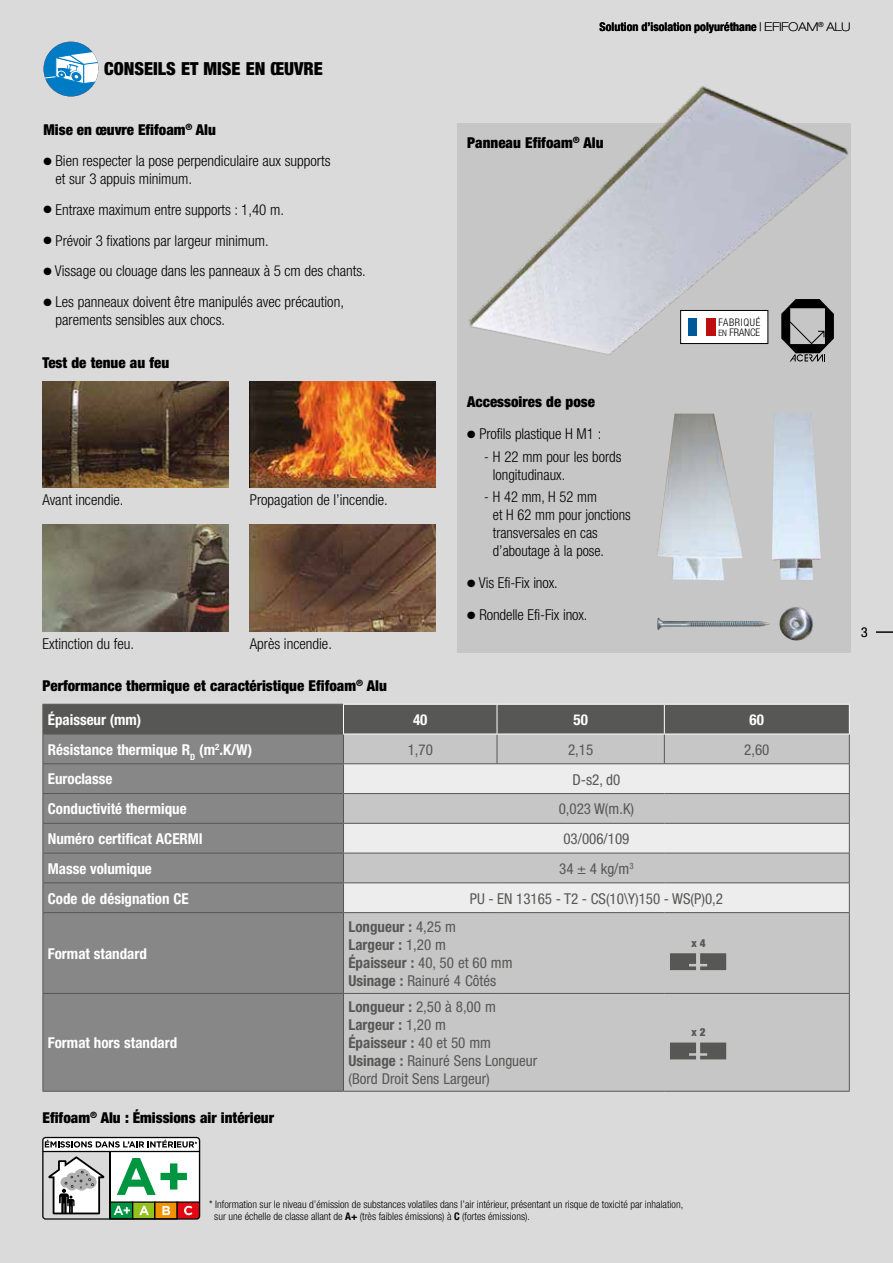
<style>
.page{position:relative;width:893px;height:1263px;background:#dadada}
.page>*{position:absolute;margin:0;border:0;box-sizing:border-box;transform-origin:0 0}
.t1{font:900 condensed 18px "Helvetica Neue";color:#000}
.t2{font:300 condensed 15px/18px "Helvetica Neue";color:#000}
.t3{font:condensed 15px/18px "Helvetica Neue";color:#575756}
.t4{font:700 condensed 15px "Helvetica Neue";color:#fff}
.t5{font:900 condensed 15px "Helvetica Neue";color:#000}
.t6{font:300 condensed 15px/18px "Helvetica Neue";color:#000;scale:.96 1}
.t7{font:700 condensed 15px/18px "Helvetica Neue";color:#575756}
.t8{font:300 condensed 13.5px "Helvetica Neue";color:#000}
.t9{font:700 condensed 12px "Helvetica Neue";color:#000}
.t10{font:900 condensed 11.1px "Helvetica Neue";color:#575756}
.t11{font:300 condensed 10.5px/12.6px "Helvetica Neue";color:#000}
.t12{font:300 condensed 10.5px/10.5px "Helvetica Neue";letter-spacing:.045em;color:#000}
.s1{font-weight:100;font-stretch:expanded}
.s2{font-size:8.7px}
.s3{font-style:inherit}
.s4{font-weight:400}
.s5{font-weight:700}
</style>
<div class="page">
<svg style="left:876px;top:632px;width:17px;height:1px"></svg>
<img style="left:43px;top:381px;width:186px;height:106px">
<img style="left:250px;top:381px;width:186px;height:106px">
<img style="left:43px;top:525px;width:186px;height:106px">
<img style="left:250px;top:525px;width:186px;height:106px">
<div style="left:457px;top:123px;width:393px;height:530px;background:#c6c6c6"></div>
<img style="left:430px;top:86px;width:421px;height:322px">
<img style="left:657px;top:414px;width:86px;height:166px">
<img style="left:772px;top:414px;width:49px;height:166px">
<img style="left:657px;top:618px;width:102px;height:12px">
<img style="left:779px;top:607px;width:34px;height:34px">
<div style="left:44px;top:913px;width:299px;height:178px;background:#878787"></div>
<div style="left:344px;top:913px;width:505px;height:178px;background:#c6c6c6"></div>
<hr style="left:849px;top:913px;width:1px;height:80px;background:#575756">
<hr style="left:849px;top:994px;width:1px;height:97px;background:#575756">
<hr style="left:343px;top:912px;width:154px;height:1px;background:#575756">
<hr style="left:497px;top:912px;width:167px;height:1px;background:#575756">
<hr style="left:664px;top:912px;width:186px;height:1px;background:#575756">
<hr style="left:343px;top:993px;width:154px;height:1px;background:#575756">
<hr style="left:497px;top:993px;width:167px;height:1px;background:#575756">
<hr style="left:664px;top:993px;width:186px;height:1px;background:#575756">
<hr style="left:343px;top:1091px;width:154px;height:1px;background:#575756">
<hr style="left:497px;top:1091px;width:167px;height:1px;background:#575756">
<hr style="left:664px;top:1091px;width:186px;height:1px;background:#575756">
<hr style="left:43px;top:912px;width:300px;height:1px;background:#575756">
<hr style="left:43px;top:913px;width:1px;height:80px;background:#575756">
<hr style="left:343px;top:913px;width:1px;height:80px;background:#575756">
<hr style="left:43px;top:993px;width:300px;height:1px;background:#575756">
<hr style="left:43px;top:994px;width:1px;height:97px;background:#575756">
<hr style="left:343px;top:994px;width:1px;height:97px;background:#575756">
<hr style="left:43px;top:1091px;width:300px;height:1px;background:#575756">
<svg style="left:43px;top:704px;width:807px;height:208px;background:#aaa"></svg>
<hr style="left:343px;top:734px;width:154px;height:1px;background:#fff">
<hr style="left:497px;top:734px;width:167px;height:1px;background:#fff">
<hr style="left:664px;top:734px;width:186px;height:1px;background:#fff">
<svg style="left:670px;top:953px;width:56px;height:17px"></svg>
<svg style="left:670px;top:1042px;width:56px;height:17px"></svg>
<svg style="left:42px;top:1137px;width:158px;height:82px"></svg>
<div style="left:681px;top:310px;width:87px;height:34px;background:#fff"></div>
<div style="left:680px;top:310px;width:88px;height:34px;border:1px solid #000"></div>
<div style="left:688px;top:318px;width:9px;height:18px;background:#005a9a"></div>
<div style="left:707px;top:318px;width:9px;height:18px;background:#c00d0e"></div>
<svg style="left:781px;top:299px;width:53px;height:62px"></svg>
<div style="left:44px;top:42px;width:54px;height:54px;background:#007bc4;border-radius:50%"></div>
<svg style="left:45px;top:49px;width:54px;height:35px"></svg>
<p class="t1" style="left:104px;top:57px;width:220px">CONSEILS ET MISE EN ŒUVRE</p>
<p class="t9" style="left:599px;top:19px;width:252px">Solution d’isolation polyuréthane <span class="s1">| EFIFOAM</span><sup>®</sup> <span class="s1">ALU</span></p>
<p class="t5" style="left:44px;top:121px;width:174px">Mise en œuvre Efifoam<sup>®</sup> Alu</p>
<p class="t2" style="left:55px;top:152px;width:277px;text-indent:-12px">● Bien respecter la pose perpendiculaire aux supports et sur 3 appuis minimum.</p>
<p class="t2" style="left:44px;top:201px;width:242px">● Entraxe maximum entre supports : 1,40 m.</p>
<p class="t2" style="left:44px;top:231px;width:227px">● Prévoir 3 fixations par largeur minimum.</p>
<p class="t2" style="left:44px;top:262px;width:324px">● Vissage ou clouage dans les panneaux à 5 cm des chants.</p>
<p class="t2" style="left:55px;top:293px;width:290px;text-indent:-12px">● Les panneaux doivent être manipulés avec précaution, parements sensibles aux chocs.</p>
<p class="t5" style="left:43px;top:354px;width:128px">Test de tenue au feu</p>
<p class="t2" style="left:43px;top:490px;width:83px">Avant incendie.</p>
<p class="t2" style="left:250px;top:490px;width:139px">Propagation de l’incendie.</p>
<p class="t2" style="left:43px;top:634px;width:93px">Extinction du feu.</p>
<p class="t2" style="left:250px;top:634px;width:84px">Après incendie.</p>
<p class="t5" style="left:43px;top:676px;width:346px">Performance thermique et caractéristique Efifoam<sup>®</sup> Alu</p>
<p class="t5" style="left:467px;top:134px;width:138px">Panneau Efifoam<sup>®</sup> Alu</p>
<p class="t5" style="left:467px;top:392px;width:129px">Accessoires de pose</p>
<p class="t2" style="left:467px;top:425px;width:135px">● Profils plastique H M1 :</p>
<p class="t6" style="left:493px;top:447px;width:135px;text-indent:-9px">- H 22 mm pour les bords longitudinaux.</p>
<p class="t6" style="left:493px;top:487px;width:145px;text-indent:-9px">- H 42 mm, H 52 mm<br>et H 62 mm pour jonctions transversales en cas d’aboutage à la pose.</p>
<p class="t2" style="left:467px;top:574px;width:92px">● Vis Efi-Fix inox.</p>
<p class="t2" style="left:467px;top:606px;width:122px">● Rondelle Efi-Fix inox.</p>
<p class="t12" style="left:718px;top:316px;width:43px">FABRIQUÉ<br><span class="s2">EN</span> FRANCE</p>
<p class="t4" style="left:48px;top:710px;width:95px">Épaisseur (mm)</p>
<p class="t4" style="left:413px;top:710px;width:16px">40</p>
<p class="t4" style="left:573px;top:710px;width:16px">50</p>
<p class="t4" style="left:750px;top:710px;width:16px">60</p>
<p class="t4" style="left:48px;top:740px;width:206px">Résistance thermique <span class="s3">R</span><sub>D</sub> <span class="s3">(</span>m<sup>2</sup>.<span class="s3">K/W)</span></p>
<p class="t3" style="left:408px;top:740px;width:27px">1,70</p>
<p class="t3" style="left:568px;top:740px;width:27px">2,15</p>
<p class="t3" style="left:744px;top:740px;width:27px">2,60</p>
<p class="t4" style="left:48px;top:770px;width:66px">Euroclasse</p>
<p class="t3" style="left:573px;top:770px;width:49px">D-s2, d0</p>
<p class="t4" style="left:48px;top:800px;width:140px">Conductivité thermique</p>
<p class="t3" style="left:559px;top:800px;width:77px">0,023 W(m.K)</p>
<p class="t4" style="left:48px;top:829px;width:157px">Numéro certificat ACERMI</p>
<p class="t3" style="left:563px;top:830px;width:67px">03/006/109</p>
<p class="t4" style="left:48px;top:859px;width:106px">Masse volumique</p>
<p class="t3" style="left:559px;top:859px;width:76px">34 ± 4 kg/m<sup>3</sup></p>
<p class="t4" style="left:48px;top:889px;width:142px">Code de désignation CE</p>
<p class="t3" style="left:470px;top:889px;width:255px">PU - EN 13165 - T2 - CS(10\Y)150 - WS(P)0,2</p>
<p class="t4" style="left:48px;top:944px;width:101px">Format standard</p>
<p class="t4" style="left:48px;top:1034px;width:131px">Format hors standard</p>
<p class="t5" style="left:43px;top:1108px;width:233px">Efifoam<sup>®</sup> Alu : Émissions air intérieur</p>
<p class="t7" style="left:348px;top:917px;width:166px">Longueur : <span class="s4">4,25 m<br></span>Largeur : <span class="s4">1,20 m<br></span>Épaisseur : <span class="s4">40, 50 et 60 mm<br></span>Usinage : <span class="s4">Rainuré 4 Côtés</span></p>
<p class="t3" style="left:348px;top:998px;width:190px"><span class="s5">Longueur :</span> 2,50 à 8,00 m<br><span class="s5">Largeur :</span> 1,20 m<br><span class="s5">Épaisseur :</span> 40 et 50 mm<br><span class="s5">Usinage :</span> Rainuré Sens Longueur (Bord Droit Sens Largeur)</p>
<p class="t10" style="left:692px;top:936px;width:16px">x 4</p>
<p class="t10" style="left:692px;top:1026px;width:16px">x 2</p>
<p class="t8" style="left:861px;top:624px;width:8px">3</p>
<p class="t11" style="left:214px;top:1198px;width:470px;text-indent:-5px">* Information sur le niveau d’émission de substances volatiles dans l’air intérieur, présentant un risque de toxicité par inhalation, sur une échelle de classe allant de <span class="s5">A+</span> (très faibles émissions) à <span class="s5">C</span> (fortes émissions).</p>
</div>
